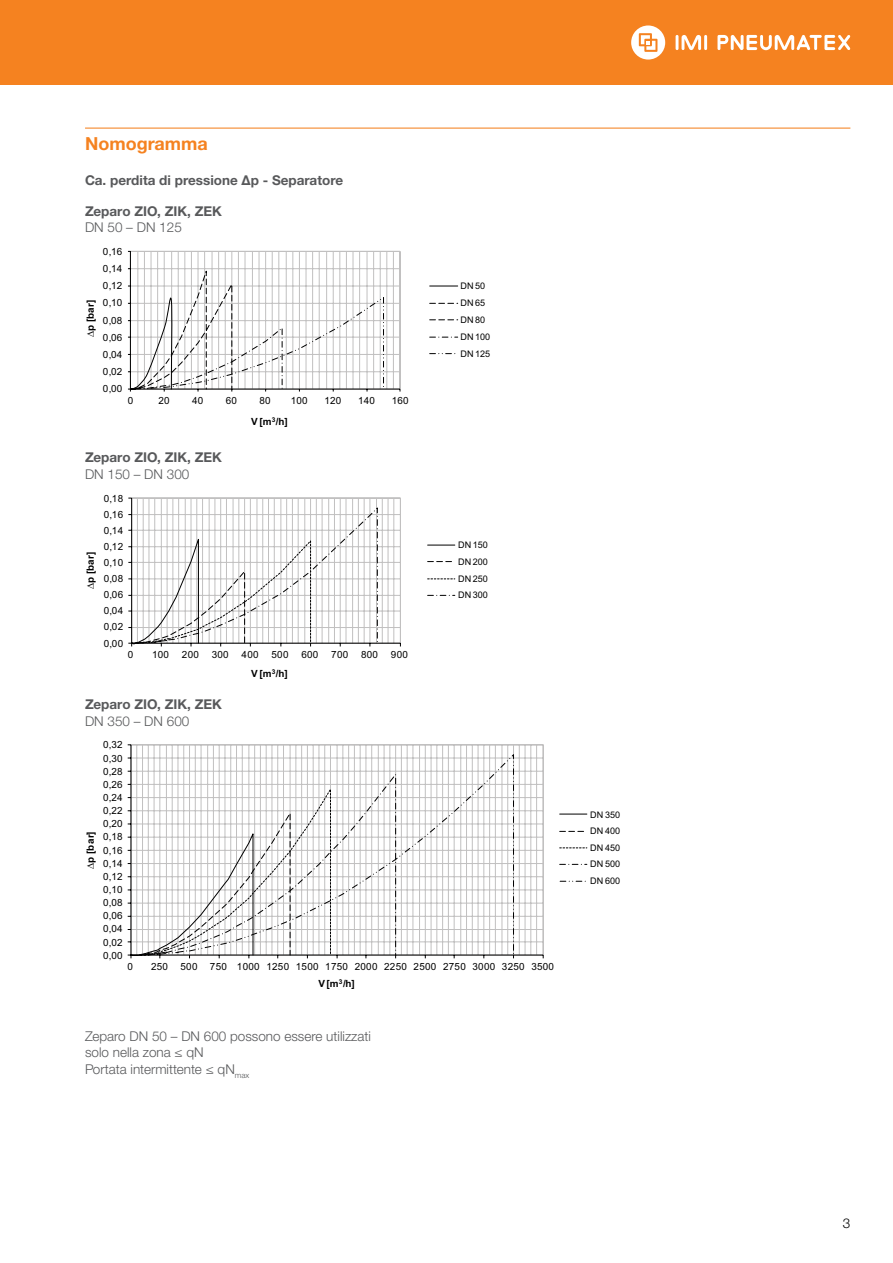
<style>
.page{position:relative;width:893px;height:1263px;background:#fff}
.page>*{position:absolute;margin:0;border:0;box-sizing:border-box;transform-origin:0 0}
.t1{font:700 18px "Helvetica Neue LTW1 G";color:#f58220}
.t2{font:300 13.5px/16.5px "Helvetica Neue LTW1 G";color:#58595b}
.t3{font:700 13.5px "Helvetica Neue LTW1 G";color:#58595b}
.t4{font:300 13.5px "Helvetica Neue LTW1 G";color:#000}
.t5{font:9.9px "Arial";letter-spacing:.025em;color:#010101}
.t6{font:700 9.9px "Arial";letter-spacing:.025em;color:#010101}
.t7{font:9.15px/16.6px "Arial";letter-spacing:-.01em;color:#010101;text-align:justify}
.t8{font:9px/17px "Arial";letter-spacing:-.01em;color:#010101}
</style>
<div class="page">
<div style="left:0;top:0;width:893px;height:85px;background:#f58220"></div>
<hr style="left:704px;top:35px;width:3px;height:15px;background:#fff">
<svg style="left:676px;top:35px;width:25px;height:15px"></svg>
<svg style="left:631px;top:25px;width:34px;height:35px"></svg>
<svg style="left:717px;top:35px;width:133px;height:15px"></svg>
<hr style="left:85px;top:128px;width:765px;height:1px;background:#f58220">
<svg style="left:128px;top:251px;width:273px;height:140px"></svg>
<svg style="left:430px;top:286px;width:28px;height:1px"></svg>
<svg style="left:430px;top:303px;width:28px;height:1px"></svg>
<svg style="left:430px;top:319px;width:28px;height:1px"></svg>
<svg style="left:430px;top:337px;width:28px;height:1px"></svg>
<svg style="left:430px;top:353px;width:26px;height:1px"></svg>
<svg style="left:128px;top:497px;width:273px;height:149px"></svg>
<svg style="left:428px;top:545px;width:27px;height:1px"></svg>
<svg style="left:428px;top:561px;width:24px;height:1px"></svg>
<svg style="left:428px;top:578px;width:27px;height:1px"></svg>
<svg style="left:428px;top:595px;width:27px;height:1px"></svg>
<svg style="left:130px;top:744px;width:414px;height:211px"></svg>
<hr style="left:131px;top:745px;width:1px;height:210px;background:#010101">
<hr style="left:131px;top:955px;width:412px;height:1px;background:#010101">
<svg style="left:128px;top:784px;width:180px;height:174px"></svg>
<svg style="left:131px;top:753px;width:383px;height:203px"></svg>
<svg style="left:560px;top:814px;width:27px;height:1px"></svg>
<svg style="left:560px;top:831px;width:24px;height:1px"></svg>
<svg style="left:560px;top:847px;width:27px;height:1px"></svg>
<svg style="left:560px;top:864px;width:27px;height:1px"></svg>
<svg style="left:560px;top:881px;width:26px;height:1px"></svg>
<h1 class="t1" style="left:85px;top:132px;width:124px">Nomogramma</h1>
<h2 class="t3" style="left:85px;top:172px;width:260px">Ca. perdita di pressione Δp - Separatore</h2>
<h2 class="t3" style="left:85px;top:202px;width:138px">Zeparo ZIO, ZIK, ZEK</h2>
<h2 class="t2" style="left:85px;top:219px;width:98px">DN 50 – DN 125</h2>
<p class="t5" style="left:103px;top:245px;width:21px">0,16</p>
<p class="t5" style="left:103px;top:262px;width:21px">0,14</p>
<p class="t5" style="left:103px;top:279px;width:21px">0,12</p>
<p class="t5" style="left:103px;top:296px;width:21px">0,10</p>
<p class="t6" style="left:84px;top:337px;width:39px;rotate:-90deg">∆p [bar]</p>
<p class="t5" style="left:103px;top:314px;width:21px">0,08</p>
<p class="t5" style="left:103px;top:331px;width:21px">0,06</p>
<p class="t5" style="left:103px;top:348px;width:21px">0,04</p>
<p class="t5" style="left:103px;top:365px;width:21px">0,02</p>
<p class="t5" style="left:103px;top:382px;width:21px">0,00</p>
<p class="t5" style="left:128px;top:394px;width:7px">0</p>
<p class="t5" style="left:158px;top:394px;width:13px">20</p>
<p class="t5" style="left:192px;top:394px;width:13px">40</p>
<p class="t5" style="left:226px;top:394px;width:13px">60</p>
<p class="t5" style="left:259px;top:394px;width:13px">80</p>
<p class="t5" style="left:291px;top:394px;width:19px">100</p>
<p class="t5" style="left:324px;top:394px;width:19px">120</p>
<p class="t5" style="left:358px;top:394px;width:19px">140</p>
<p class="t5" style="left:392px;top:394px;width:19px">160</p>
<h2 class="t3" style="left:85px;top:449px;width:138px">Zeparo ZIO, ZIK, ZEK</h2>
<h2 class="t2" style="left:85px;top:466px;width:106px">DN 150 – DN 300</h2>
<p class="t5" style="left:104px;top:492px;width:21px">0,18</p>
<p class="t5" style="left:104px;top:508px;width:21px">0,16</p>
<p class="t6" style="left:84px;top:589px;width:39px;rotate:-90deg">∆p [bar]</p>
<p class="t5" style="left:104px;top:524px;width:21px">0,14</p>
<p class="t5" style="left:104px;top:540px;width:21px">0,12</p>
<p class="t5" style="left:104px;top:556px;width:21px">0,10</p>
<p class="t5" style="left:104px;top:572px;width:21px">0,08</p>
<p class="t5" style="left:104px;top:588px;width:21px">0,06</p>
<p class="t5" style="left:104px;top:604px;width:21px">0,04</p>
<p class="t5" style="left:104px;top:620px;width:21px">0,02</p>
<p class="t5" style="left:104px;top:636px;width:21px">0,00</p>
<p class="t6" style="left:251px;top:415px;width:38px">V [m<sup>3</sup>/h]</p>
<p class="t5" style="left:128px;top:648px;width:7px">0</p>
<p class="t5" style="left:152px;top:648px;width:19px">100</p>
<p class="t5" style="left:182px;top:648px;width:19px">200</p>
<p class="t5" style="left:212px;top:648px;width:19px">300</p>
<p class="t5" style="left:242px;top:648px;width:19px">400</p>
<p class="t5" style="left:271px;top:648px;width:19px">500</p>
<p class="t5" style="left:301px;top:648px;width:19px">600</p>
<p class="t5" style="left:331px;top:648px;width:19px">700</p>
<p class="t5" style="left:361px;top:648px;width:19px">800</p>
<p class="t5" style="left:391px;top:648px;width:19px">900</p>
<h2 class="t3" style="left:85px;top:696px;width:138px">Zeparo ZIO, ZIK, ZEK</h2>
<h2 class="t2" style="left:85px;top:713px;width:106px">DN 350 – DN 600</h2>
<p class="t5" style="left:103px;top:738px;width:21px">0,32</p>
<p class="t5" style="left:103px;top:752px;width:21px">0,30</p>
<p class="t5" style="left:103px;top:765px;width:21px">0,28</p>
<p class="t5" style="left:103px;top:778px;width:21px">0,26</p>
<p class="t5" style="left:103px;top:791px;width:21px">0,24</p>
<p class="t5" style="left:103px;top:804px;width:21px">0,22</p>
<p class="t5" style="left:103px;top:817px;width:21px">0,20</p>
<p class="t6" style="left:84px;top:869px;width:39px;rotate:-90deg">∆p [bar]</p>
<p class="t5" style="left:103px;top:830px;width:21px">0,18</p>
<p class="t5" style="left:103px;top:844px;width:21px">0,16</p>
<p class="t5" style="left:103px;top:857px;width:21px">0,14</p>
<p class="t5" style="left:103px;top:870px;width:21px">0,12</p>
<p class="t5" style="left:103px;top:883px;width:21px">0,10</p>
<p class="t5" style="left:103px;top:896px;width:21px">0,08</p>
<p class="t5" style="left:103px;top:909px;width:21px">0,06</p>
<p class="t5" style="left:103px;top:922px;width:21px">0,04</p>
<p class="t5" style="left:103px;top:935px;width:21px">0,02</p>
<p class="t5" style="left:103px;top:949px;width:21px">0,00</p>
<p class="t6" style="left:251px;top:667px;width:38px">V [m<sup>3</sup>/h]</p>
<p class="t8" style="left:460px;top:278px;width:31px">DN 50<br>DN 65<br>DN 80<br>DN 100<br>DN 125</p>
<p class="t7" style="left:458px;top:537px;width:31px">DN 150<br>DN 200<br>DN 250<br>DN 300</p>
<p class="t5" style="left:127px;top:960px;width:7px">0</p>
<p class="t5" style="left:151px;top:960px;width:19px">250</p>
<p class="t5" style="left:181px;top:960px;width:19px">500</p>
<p class="t5" style="left:210px;top:960px;width:346px">750 1000 1250 1500 1750 2000 2250 2500 2750 3000 3250 3500</p>
<p class="t6" style="left:318px;top:977px;width:38px">V [m<sup>3</sup>/h]</p>
<h2 class="t2" style="left:85px;top:1028px;width:287px">Zeparo DN 50 – DN 600 possono essere utilizzati solo nella zona ≤ qN<br>Portata intermittente ≤ qN<sub>max</sub></h2>
<p class="t8" style="left:590px;top:806px;width:31px;text-align:justify">DN 350<br>DN 400<br>DN 450<br>DN 500<br>DN 600</p>
<h2 class="t4" style="left:843px;top:1215px;width:9px">3</h2>
</div>
